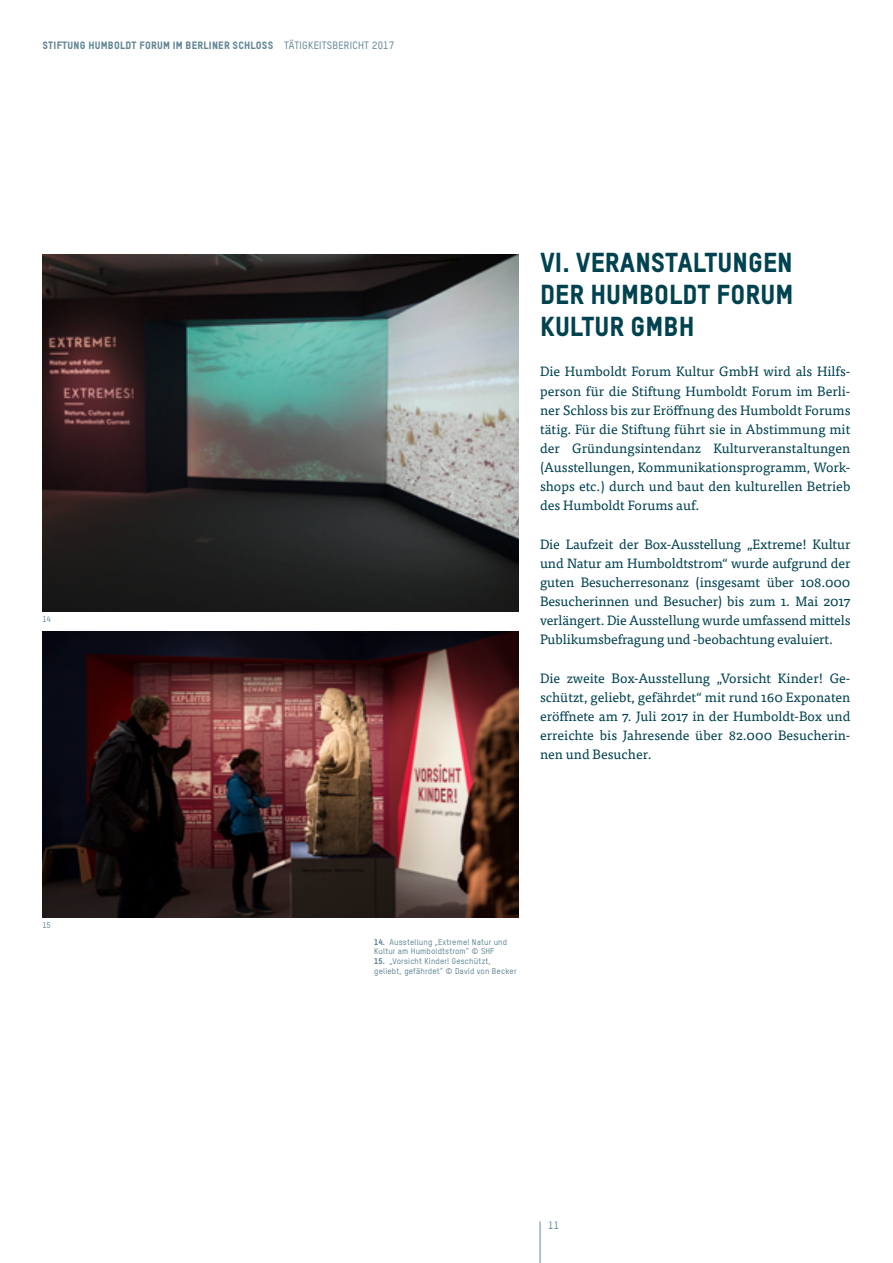
<style>
.page{position:relative;width:893px;height:1263px;background:#fff}
.page>*{position:absolute;margin:0;border:0;box-sizing:border-box;transform-origin:0 0}
.t1{font:27px/32px "TSTARPRO Headline";color:#00424f;text-align:justify}
.t2{font:13.5px/19.2px "Tisa Pro";color:#00424f;text-align:justify}
.t3{font:10.5px "TSTARPRO Headline";letter-spacing:.02em;color:#628695}
.t4{font:500 10.5px "TSTARPRO";color:#628695}
.t5{font:500 8.25px/9.6px "TSTARPRO";letter-spacing:.02em;color:#628695}
.s1{font-family:"TSTARPRO";font-weight:500}
.s2{font-weight:800}
</style>
<div class="page">
<hr style="left:540px;top:1221px;width:1px;height:42px;background:#628695">
<img style="left:43px;top:255px;width:476px;height:357px">
<img style="left:43px;top:631px;width:476px;height:286px">
<p class="t3" style="left:43px;top:39px;width:353px">STIFTUNG HUMBOLDT FORUM IM BERLINER SCHLOSS <span class="s1">TÄTIGKEITSBERICHT 2017</span></p>
<p class="t5" style="left:43px;top:614px;width:10px">14</p>
<p class="t5" style="left:43px;top:920px;width:10px">15</p>
<h1 class="t1" style="left:540px;top:246px;width:255px">VI. VERANSTALTUNGEN DER HUMBOLDT FORUM KULTUR GMBH</h1>
<p class="t2" style="left:540px;top:361px;width:312px">Die Humboldt Forum Kultur GmbH wird als Hilfs&shy;person für die Stiftung Humboldt Forum im Berli&shy;ner Schloss bis zur Eröffnung des Humboldt Forums tätig. Für die Stiftung führt sie in Abstimmung mit der Gründungsintendanz Kulturveranstaltungen (Ausstellungen, Kommunikationsprogramm, Work&shy;shops etc.) durch und baut den kulturellen Betrieb des Humboldt Forums auf.</p>
<p class="t2" style="left:540px;top:533px;width:312px">Die Laufzeit der Box-Ausstellung „Extreme! Kultur und Natur am Humboldtstrom“ wurde aufgrund der guten Besucherresonanz (insgesamt über 108.000<br>Besucherinnen und Besucher) bis zum 1. Mai 2017 verlängert. Die Ausstellung wurde umfassend mittels Publikumsbefragung und -beobachtung evaluiert.</p>
<p class="t2" style="left:540px;top:667px;width:312px">Die zweite Box-Ausstellung „Vorsicht Kinder! Ge&shy;schützt, geliebt, gefährdet“ mit rund 160 Exponaten eröffnete am 7. Juli 2017 in der Humboldt-Box und erreichte bis Jahresende über 82.000 Besucherin&shy;nen und Besucher.</p>
<p class="t5" style="left:374px;top:937px;width:134px"><span class="s2">14.</span> Ausstellung „Extreme! Natur und<br>Kultur am Humboldtstrom“ © SHF</p>
<p class="t5" style="left:374px;top:956px;width:144px"><span class="s2">15.</span> „Vorsicht Kinder! Geschützt, geliebt, gefährdet“ © David von Becker</p>
<p class="t4" style="left:548px;top:1218px;width:13px">11</p>
</div>
